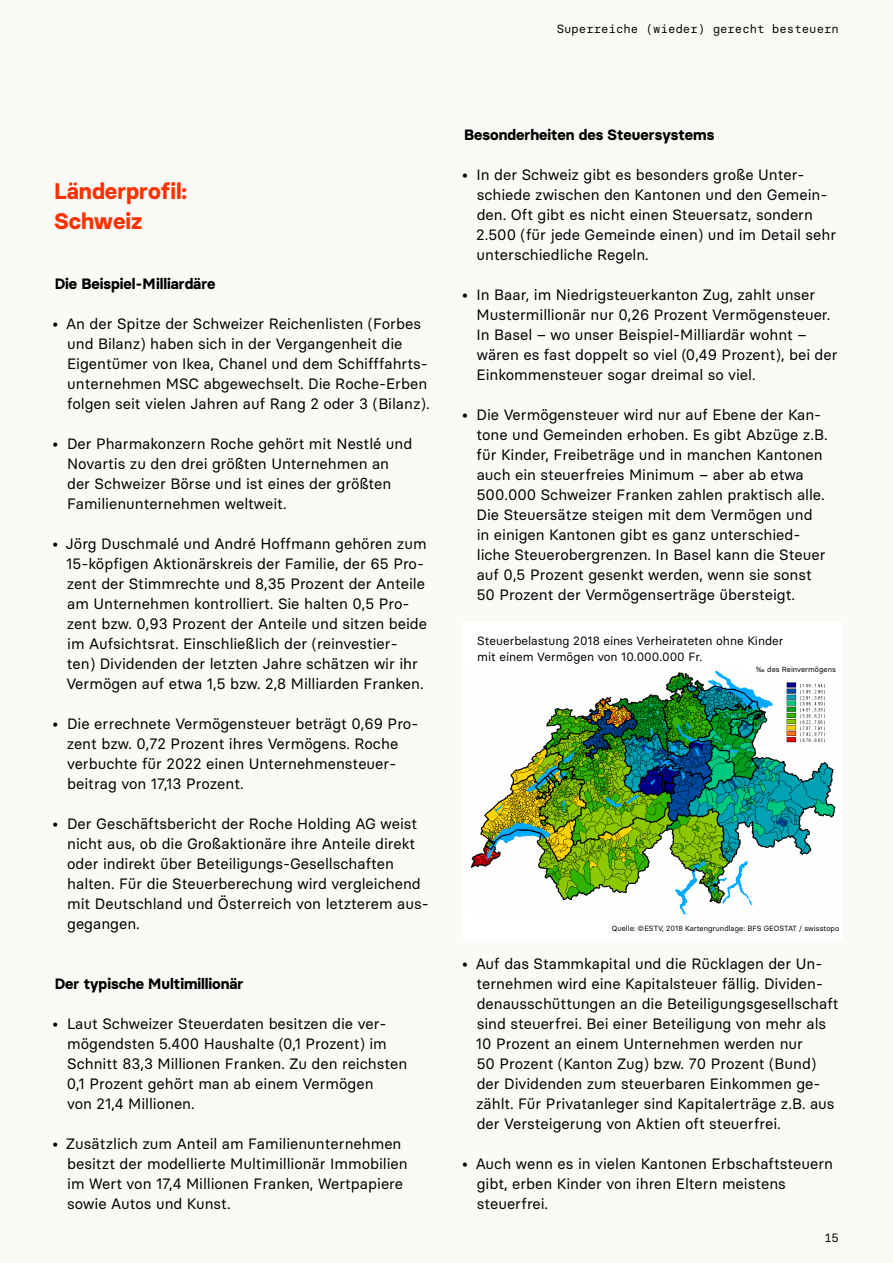
<style>
.page{position:relative;width:893px;height:1263px;background:#fafaf7}
.page>*{position:absolute;margin:0;border:0;box-sizing:border-box;transform-origin:0 0}
.t1{font:700 22.5px/30px "Basier Circle";color:#fe3102}
.t2{font:15px/20px "Basier Circle";color:#000}
.Normal_wrd_1{font:700 15px "Basier Circle";color:#000}
.Lauftext_Bulletpoints{font:12px/16px "Basier Circle";color:#000}
.t3{font:12px "Basier Circle Mono";color:#000}
.Lauftext_Bulletpoints-2{font:7.5px "Basier Circle";color:#000}
</style>
<div class="page">
<div style="left:463px;top:622px;width:380px;height:318px;background:#fff"></div>
<img style="left:470px;top:670px;width:366px;height:244px">
<div style="left:743px;top:665px;width:93px;height:12px;background:#fff"></div>
<p class="t3" style="left:557px;top:21px;width:284px">Superreiche (wieder) gerecht besteuern</p>
<h3 class="t1" style="left:54px;top:176px;width:134px">Länderprofil:<br>Schweiz</h3>
<p class="Normal_wrd_1" style="left:55px;top:274px;width:162px">Die Beispiel-Milliardäre</p>
<p class="t2" style="left:67px;top:313px;width:364px;text-indent:-15px">• An der Spitze der Schweizer Reichenlisten (Forbes und Bilanz) haben sich in der Vergangenheit die Eigentümer von Ikea, Chanel und dem Schifffahrts&shy;unternehmen MSC abgewechselt. Die Roche-Erben folgen seit vielen Jahren auf Rang 2 oder 3 (Bilanz).</p>
<p class="t2" style="left:67px;top:433px;width:347px;text-indent:-15px">• Der Pharmakonzern Roche gehört mit Nestlé und Novartis zu den drei größten Unternehmen an der Schweizer Börse und ist eines der größten Familienunternehmen weltweit.</p>
<p class="t2" style="left:66px;top:533px;width:362px;text-indent:-14px">• Jörg Duschmalé und André Hoffmann gehören zum 15-köpfigen Aktionärskreis der Familie, der 65 Pro&shy;zent der Stimmrechte und 8,35 Prozent der Anteile am Unternehmen kontrolliert. Sie halten 0,5 Pro&shy;zent bzw. 0,93 Prozent der Anteile und sitzen beide im Aufsichtsrat. Einschließlich der (reinvestier&shy;ten) Dividenden der letzten Jahre schätzen wir ihr Vermögen auf etwa 1,5 bzw. 2,8 Milliarden Franken.</p>
<p class="t2" style="left:67px;top:713px;width:353px;text-indent:-14px">• Die errechnete Vermögensteuer beträgt 0,69 Pro&shy;zent bzw. 0,72 Prozent ihres Vermögens. Roche verbuchte für 2022 einen Unternehmensteuer&shy;beitrag von 17,13 Prozent.</p>
<p class="t2" style="left:67px;top:813px;width:363px;text-indent:-15px">• Der Geschäftsbericht der Roche Holding AG weist nicht aus, ob die Großaktionäre ihre Anteile direkt oder indirekt über Beteiligungs-Gesellschaften halten. Für die Steuerberechung wird vergleichend mit Deutschland und Österreich von letzterem aus&shy;gegangen.</p>
<p class="Normal_wrd_1" style="left:55px;top:974px;width:190px">Der typische Multimillionär</p>
<p class="t2" style="left:67px;top:1013px;width:342px;text-indent:-14px">• Laut Schweizer Steuerdaten besitzen die ver&shy;mögendsten 5.400 Haushalte (0,1 Prozent) im Schnitt 83,3 Millionen Franken. Zu den reichsten 0,1 Prozent gehört man ab einem Vermögen<br>von 21,4 Millionen.</p>
<p class="t2" style="left:67px;top:1133px;width:342px;text-indent:-15px">• Zusätzlich zum Anteil am Familienunternehmen besitzt der modellierte Multimillionär Immobilien im Wert von 17,4 Millionen Franken, Wertpapiere sowie Autos und Kunst.</p>
<p class="Normal_wrd_1" style="left:464px;top:125px;width:252px">Besonderheiten des Steuersystems</p>
<p class="t2" style="left:476px;top:164px;width:362px;text-indent:-14px">• In der Schweiz gibt es besonders große Unter&shy;schiede zwischen den Kantonen und den Gemein&shy;den. Oft gibt es nicht einen Steuersatz, sondern 2.500 (für jede Gemeinde einen) und im Detail sehr unterschiedliche Regeln.</p>
<p class="t2" style="left:477px;top:284px;width:363px;text-indent:-15px">• In Baar, im Niedrigsteuerkanton Zug, zahlt unser Mustermillionär nur 0,26 Prozent Vermögensteuer.<br>In Basel – wo unser Beispiel-Milliardär wohnt – wären es fast doppelt so viel (0,49 Prozent), bei der Einkommensteuer sogar dreimal so viel.</p>
<p class="t2" style="left:476px;top:404px;width:353px;text-indent:-14px">• Die Vermögensteuer wird nur auf Ebene der Kan&shy;tone und Gemeinden erhoben. Es gibt Abzüge z.B. für Kinder, Freibeträge und in manchen Kantonen auch ein steuerfreies Minimum – aber ab etwa 500.000 Schweizer Franken zahlen praktisch alle.<br>Die Steuersätze steigen mit dem Vermögen und in einigen Kantonen gibt es ganz unterschied&shy;liche Steuerobergrenzen. In Basel kann die Steuer auf 0,5 Prozent gesenkt werden, wenn sie sonst 50 Prozent der Vermögenserträge übersteigt.</p>
<p class="Lauftext_Bulletpoints" style="left:477px;top:632px;width:308px">Steuerbelastung 2018 eines Verheirateten ohne Kinder mit einem Vermögen von 10.000.000 Fr.</p>
<p class="Lauftext_Bulletpoints-2" style="left:756px;top:665px;width:82px">‰ des Reinvermögens</p>
<p class="Lauftext_Bulletpoints-2" style="left:612px;top:923px;width:229px">Quelle: ©ESTV, 2018 Kartengrundlage: BFS GEOSTAT / swisstopo</p>
<p class="t2" style="left:476px;top:953px;width:364px;text-indent:-14px">• Auf das Stammkapital und die Rücklagen der Un&shy;ternehmen wird eine Kapitalsteuer fällig. Dividen&shy;denausschüttungen an die Beteiligungsgesellschaft sind steuerfrei. Bei einer Beteiligung von mehr als 10 Prozent an einem Unternehmen werden nur<br>50 Prozent (Kanton Zug) bzw. 70 Prozent (Bund) der Dividenden zum steuerbaren Einkommen ge&shy;zählt. Für Privatanleger sind Kapitalerträge z.B. aus der Versteigerung von Aktien oft steuerfrei.</p>
<p class="t2" style="left:477px;top:1153px;width:358px;text-indent:-15px">• Auch wenn es in vielen Kantonen Erbschaftsteuern gibt, erben Kinder von ihren Eltern meistens steuerfrei.</p>
<p class="t3" style="left:824px;top:1230px;width:16px">15</p>
</div>
